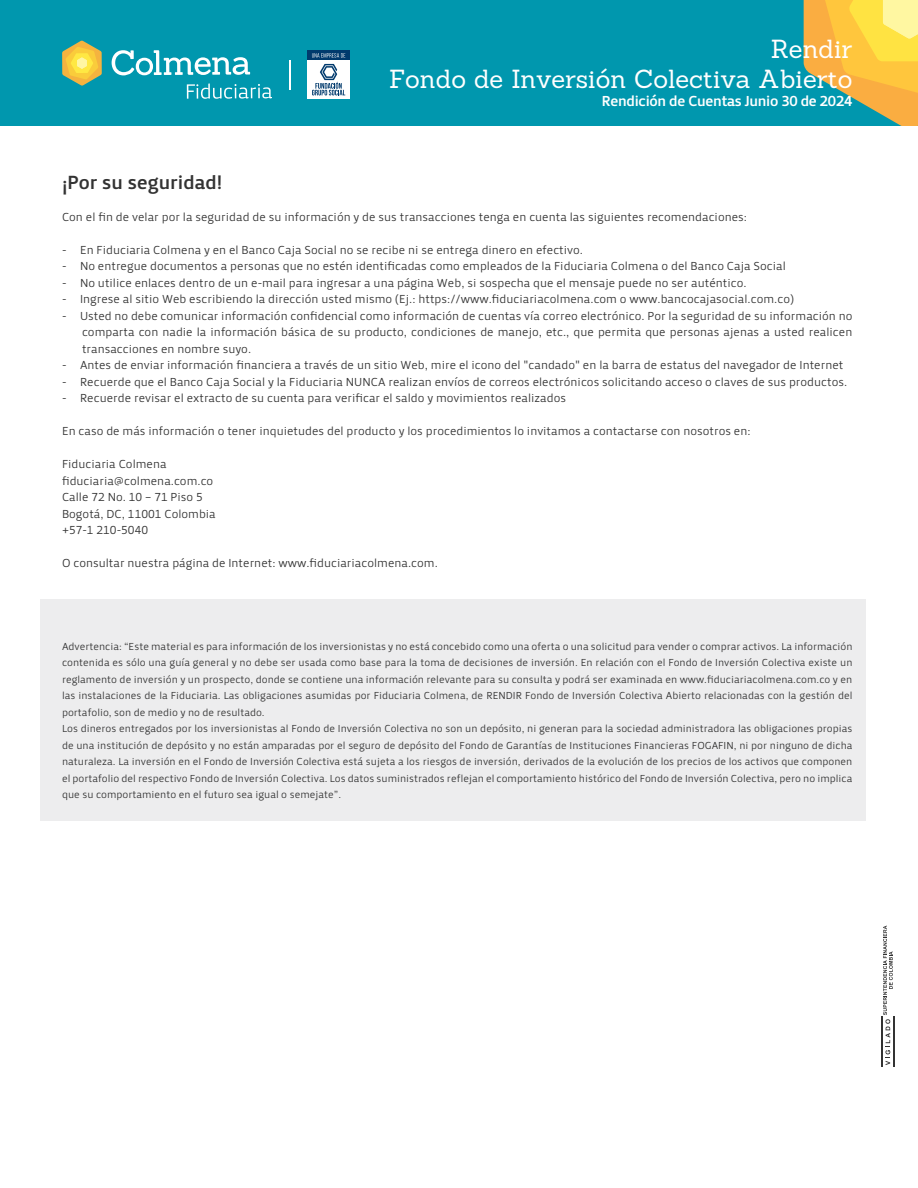
<style>
.page{position:relative;width:918px;height:1188px;background:#fff}
.page>*{position:absolute;margin:0;border:0;box-sizing:border-box;transform-origin:0 0}
.t1{font:25.5px/30.6px "Sanchez";color:#fff;text-align:right}
.t2{font:19.65px "Priva Three Pro";color:#333}
.t3{font:15px "Priva Three Pro";letter-spacing:-.02em;color:#fff}
.t4{font:12px/16.5px "Priva One Pro";color:#333;text-align:justify}
.t5{font:10.5px/16.5px "Priva One Pro";color:#333}
</style>
<div class="page">
<hr style="left:881px;top:1017px;width:2px;height:50px;background:#333">
<hr style="left:893px;top:1017px;width:2px;height:50px;background:#333">
<svg style="left:883px;top:926px;width:10px;height:139px"></svg>
<div style="left:0;top:0;width:918px;height:126px;background:#0097ae"></div>
<svg style="left:804px;top:0;width:114px;height:126px"></svg>
<div style="left:41px;top:599px;width:825px;height:221px;background:#ededee"></div>
<div style="left:307px;top:60px;width:43px;height:39px;background:#fff"></div>
<div style="left:307px;top:51px;width:43px;height:9px;background:#003a6d"></div>
<svg style="left:312px;top:53px;width:33px;height:5px"></svg>
<svg style="left:312px;top:64px;width:33px;height:31px"></svg>
<hr style="left:289px;top:60px;width:2px;height:30px;background:#fff">
<svg style="left:187px;top:83px;width:85px;height:16px"></svg>
<svg style="left:112px;top:50px;width:138px;height:25px"></svg>
<svg style="left:62px;top:41px;width:40px;height:45px"></svg>
<h1 class="t1" style="left:389px;top:33px;width:465px">Rendir<br>Fondo de Inversión Colectiva Abierto</h1>
<p class="t3" style="left:602px;top:92px;width:252px">Rendición de Cuentas Junio 30 de 2024</p>
<h2 class="t2" style="left:62px;top:170px;width:162px">¡Por su seguridad!</h2>
<p class="t4" style="left:62px;top:209px;width:687px">Con el fin de velar por la seguridad de su información y de sus transacciones tenga en cuenta las siguientes recomendaciones:</p>
<p class="t4" style="left:62px;top:242px;width:523px">- En Fiduciaria Colmena y en el Banco Caja Social no se recibe ni se entrega dinero en efectivo.</p>
<p class="t4" style="left:62px;top:258px;width:725px">- No entregue documentos a personas que no estén identificadas como empleados de la Fiduciaria Colmena o del Banco Caja Social</p>
<p class="t4" style="left:62px;top:275px;width:686px">- No utilice enlaces dentro de un e-mail para ingresar a una página Web, si sospecha que el mensaje puede no ser auténtico.</p>
<p class="t4" style="left:62px;top:291px;width:733px">- Ingrese al sitio Web escribiendo la dirección usted mismo (Ej.: https://www.fiduciariacolmena.com o www.bancocajasocial.com.co)</p>
<p class="t4" style="left:82px;top:308px;width:772px;text-indent:-20px">- Usted no debe comunicar información confidencial como información de cuentas vía correo electrónico. Por la seguridad de su información no comparta con nadie la información básica de su producto, condiciones de manejo, etc., que permita que personas ajenas a usted realicen transacciones en nombre suyo.</p>
<p class="t4" style="left:62px;top:357px;width:783px">- Antes de enviar información financiera a través de un sitio Web, mire el icono del "candado" en la barra de estatus del navegador de Internet</p>
<p class="t4" style="left:62px;top:374px;width:787px">- Recuerde que el Banco Caja Social y la Fiduciaria NUNCA realizan envíos de correos electrónicos solicitando acceso o claves de sus productos.</p>
<p class="t4" style="left:62px;top:390px;width:506px">- Recuerde revisar el extracto de su cuenta para verificar el saldo y movimientos realizados</p>
<p class="t4" style="left:62px;top:423px;width:690px">En caso de más información o tener inquietudes del producto y los procedimientos lo invitamos a contactarse con nosotros en:</p>
<p class="t4" style="left:62px;top:456px;width:155px;text-align:left">Fiduciaria Colmena fiduciaria@colmena.com.co<br>Calle 72 No. 10 – 71 Piso 5<br>Bogotá, DC, 11001 Colombia +57-1 210-5040</p>
<p class="t4" style="left:62px;top:555px;width:377px">O consultar nuestra página de Internet: www.fiduciariacolmena.com.</p>
<p class="t5" style="left:62px;top:638px;width:792px">Advertencia: “Este material es para información de los inversionistas y no está concebido como una oferta o una solicitud para vender o comprar activos. La información contenida es sólo una guía general y no debe ser usada como base para la toma de decisiones de inversión. En relación con el Fondo de Inversión Colectiva existe un reglamento de inversión y un prospecto, donde se contiene una información relevante para su consulta y podrá ser examinada en www.fiduciariacolmena.com.co y en las instalaciones de la Fiduciaria. Las obligaciones asumidas por Fiduciaria Colmena, de RENDIR Fondo de Inversión Colectiva Abierto relacionadas con la gestión del portafolio, son de medio y no de resultado.<br>Los dineros entregados por los inversionistas al Fondo de Inversión Colectiva no son un depósito, ni generan para la sociedad administradora las obligaciones propias de una institución de depósito y no están amparadas por el seguro de depósito del Fondo de Garantías de Instituciones Financieras FOGAFIN, ni por ninguno de dicha naturaleza. La inversión en el Fondo de Inversión Colectiva está sujeta a los riesgos de inversión, derivados de la evolución de los precios de los activos que componen el portafolio del respectivo Fondo de Inversión Colectiva. Los datos suministrados reflejan el comportamiento histórico del Fondo de Inversión Colectiva, pero no implica que su comportamiento en el futuro sea igual o semejate”.</p>
</div>
